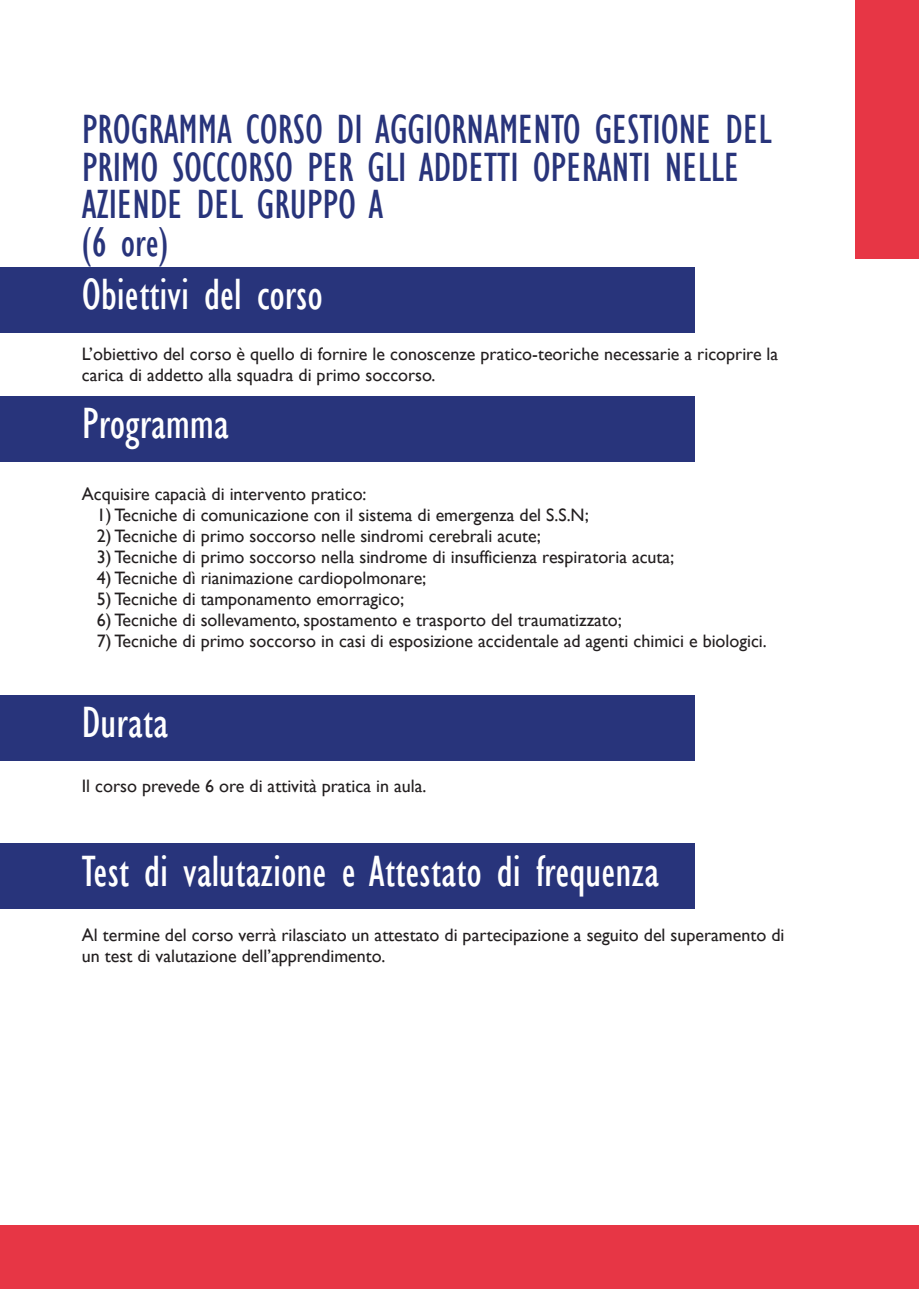
<style>
.page{position:relative;width:919px;height:1289px;background:#fff}
.page>*{position:absolute;margin:0;border:0;box-sizing:border-box;transform-origin:0 0}
.t1{font:condensed 45px "Gill Sans";color:#fff}
.t2{font:condensed 42px/37.5px "Gill Sans";color:#28347b}
.t3{font:18px/21px "Gill Sans";color:#231f20}
</style>
<div class="page">
<div style="left:0;top:267px;width:694px;height:65px;background:#28347b"></div>
<div style="left:0;top:1225px;width:918px;height:63px;background:#e73645"></div>
<div style="left:855px;top:0;width:63px;height:259px;background:#e73645"></div>
<div style="left:0;top:695px;width:694px;height:65px;background:#28347b"></div>
<div style="left:0;top:843px;width:694px;height:65px;background:#28347b"></div>
<div style="left:0;top:396px;width:694px;height:65px;background:#28347b"></div>
<h2 class="t2" style="left:82px;top:111px;width:691px">PROGRAMMA CORSO DI AGGIORNAMENTO GESTIONE DEL<br>PRIMO SOCCORSO PER GLI ADDETTI OPERANTI NELLE<br>AZIENDE DEL GRUPPO A<br>(6 ore)</h2>
<h1 class="t1" style="left:82px;top:268px;width:242px">Obiettivi del corso</h1>
<p class="t3" style="left:82px;top:344px;width:698px">L’obiettivo del corso è quello di fornire le conoscenze pratico-teoriche necessarie a ricoprire la carica di addetto alla squadra di primo soccorso.</p>
<h1 class="t1" style="left:82px;top:396px;width:148px">Programma</h1>
<p class="t3" style="left:82px;top:484px;width:286px">Acquisire capacià di intervento pratico:</p>
<p class="t3" style="left:97px;top:505px;width:493px">1) Tecniche di comunicazione con il sistema di emergenza del S.S.N;</p>
<p class="t3" style="left:97px;top:526px;width:445px">2) Tecniche di primo soccorso nelle sindromi cerebrali acute;</p>
<p class="t3" style="left:97px;top:547px;width:579px">3) Tecniche di primo soccorso nella sindrome di insufficienza respiratoria acuta;</p>
<p class="t3" style="left:97px;top:568px;width:331px">4) Tecniche dì rianimazione cardiopolmonare;</p>
<p class="t3" style="left:97px;top:589px;width:309px">5) Tecniche di tamponamento emorragico;</p>
<p class="t3" style="left:97px;top:610px;width:526px">6) Tecniche di sollevamento, spostamento e trasporto del traumatizzato;</p>
<p class="t3" style="left:97px;top:631px;width:671px">7) Tecniche di primo soccorso in casi di esposizione accidentale ad agenti chimici e biologici.</p>
<h1 class="t1" style="left:82px;top:695px;width:88px">Durata</h1>
<p class="t3" style="left:82px;top:775px;width:346px">Il corso prevede 6 ore di attività pratica in aula.</p>
<h1 class="t1" style="left:82px;top:844px;width:579px">Test di valutazione e Attestato di frequenza</h1>
<p class="t3" style="left:82px;top:924px;width:704px">Al termine del corso verrà rilasciato un attestato di partecipazione a seguito del superamento di un test di valutazione dell’apprendimento.</p>
</div>
